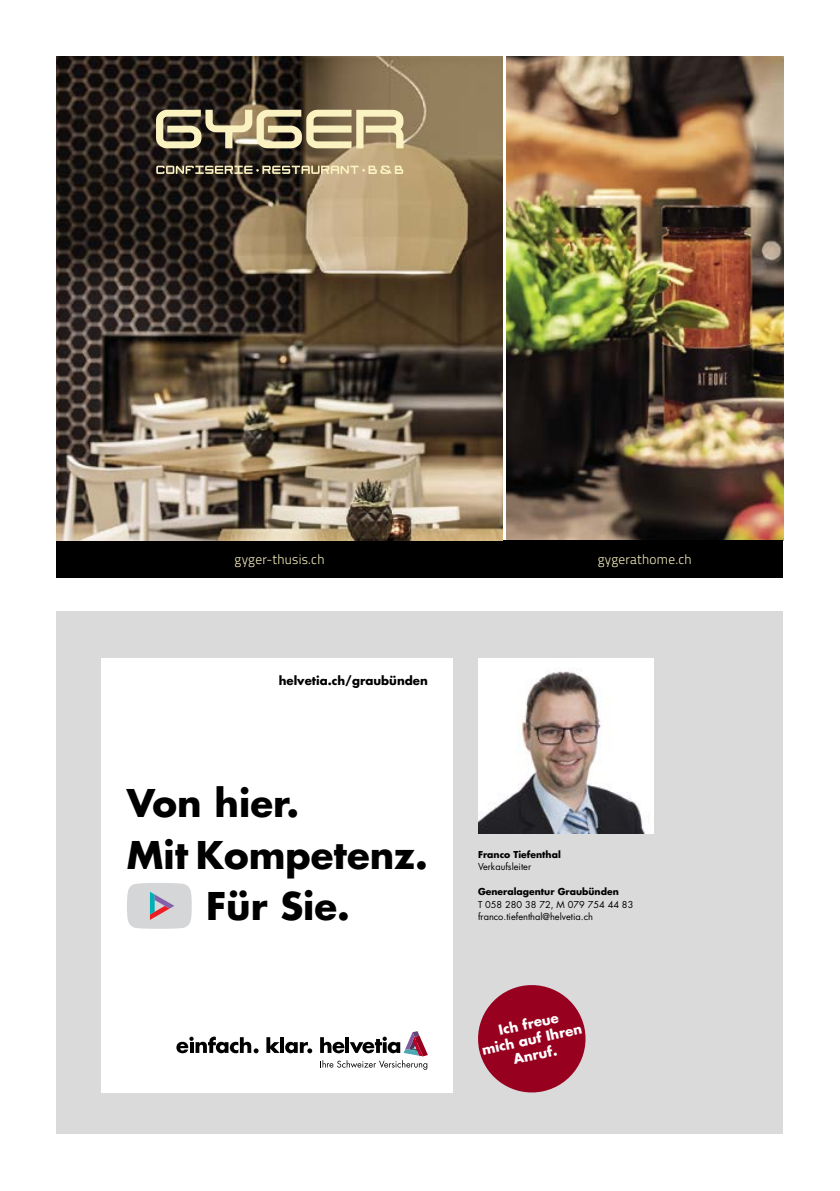
<style>
.page{position:relative;width:840px;height:1191px;background:#fff}
.page>*{position:absolute;margin:0;border:0;box-sizing:border-box;transform-origin:0 0}
.t1{font:700 37.2px "Futura Std";color:#000}
.t2{font:300 13.4px "Titillium Web";letter-spacing:.02em;color:#f9f1c1}
.t3{font:700 13.4px/16px "Futura Std";color:#fff;text-align:center}
.t4{font:700 11.8px "Futura Std";color:#000}
.t5{font:9.2px/12.4px "Futura Std";color:#000}
.t6{font:700 9.2px "Futura Std";color:#000}
</style>
<div class="page">
<div style="left:56px;top:611px;width:726px;height:523px;background:#dadada"></div>
<div style="left:102px;top:658px;width:350px;height:386px;background:#fff"></div>
<div style="left:102px;top:706px;width:350px;height:386px;background:#fff"></div>
<svg style="left:478px;top:985px;width:108px;height:108px"></svg>
<svg style="left:320px;top:1031px;width:107px;height:38px"></svg>
<svg style="left:285px;top:1041px;width:27px;height:12px"></svg>
<svg style="left:176px;top:1036px;width:82px;height:17px"></svg>
<svg style="left:266px;top:1037px;width:13px;height:16px"></svg>
<hr style="left:280px;top:1037px;width:4px;height:16px;background:#000">
<img style="left:478px;top:658px;width:175px;height:175px">
<img style="left:506px;top:57px;width:276px;height:483px">
<div style="left:57px;top:540px;width:725px;height:38px;background:#000"></div>
<img style="left:57px;top:57px;width:445px;height:483px">
<svg style="left:156px;top:110px;width:247px;height:38px"></svg>
<svg style="left:156px;top:166px;width:247px;height:8px"></svg>
<h2 class="t2" style="left:234px;top:550px;width:91px">gyger-thusis.ch</h2>
<h2 class="t2" style="left:597px;top:550px;width:95px">gygerathome.ch</h2>
<p class="t4" style="left:278px;top:672px;width:150px">helvetia.ch/graubünden</p>
<h1 class="t1" style="left:127px;top:778px;width:174px">Von hier.</h1>
<h1 class="t1" style="left:127px;top:830px;width:302px">Mit Kompetenz.</h1>
<h1 class="t1" style="left:206px;top:881px;width:145px">Für Sie.</h1>
<p class="t6" style="left:477px;top:848px;width:84px">Franco Tiefenthal</p>
<p class="t5" style="left:477px;top:861px;width:55px">Verkaufsleiter</p>
<p class="t6" style="left:477px;top:885px;width:142px">Generalagentur Graubünden</p>
<p class="t5" style="left:477px;top:898px;width:157px">T 058 280 38 72, M 079 754 44 83 franco.tiefenthal@helvetia.ch</p>
<h2 class="t3" style="left:477px;top:1026px;width:103px;rotate:-12deg">Ich freue<br>mich auf Ihren<br>Anruf.</h2>
</div>
